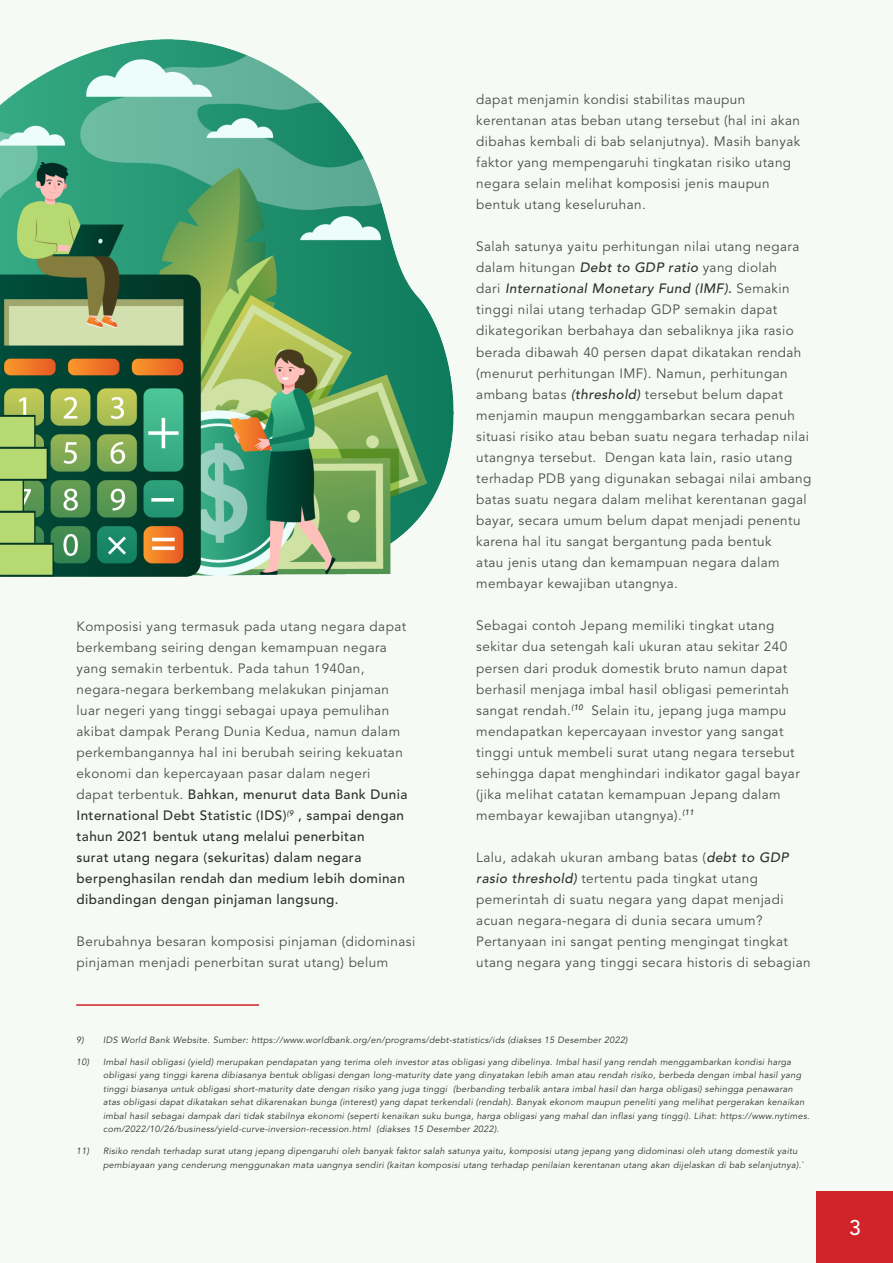
<style>
.page{position:relative;width:893px;height:1263px;background:#f5faf5}
.page>*{position:absolute;margin:0;border:0;box-sizing:border-box;transform-origin:0 0}
.t1{font:500 21px "Avenir LT Pro";color:#fff}
.t2{font:13.5px/21px "Avenir LT Pro";letter-spacing:.03em;color:#4b4c4d}
.t3{font:italic 9px/13.5px "Avenir LT Pro";letter-spacing:.03em;color:#312f30}
.s1{font-weight:500;color:#312f30}
.s2{font-weight:500;font-style:italic;color:#312f30}
</style>
<div class="page">
<div style="left:817px;top:1192px;width:76px;height:71px;background:#d1232a"></div>
<hr style="left:76px;top:1004px;width:183px;height:2px;background:#d1232a">
<img style="left:0;top:39px;width:454px;height:537px">
<p class="t2" style="left:77px;top:616px;width:332px">Komposisi yang termasuk pada utang negara dapat berkembang seiring dengan kemampuan negara yang semakin terbentuk. Pada tahun 1940an, negara-negara berkembang melakukan pinjaman luar negeri yang tinggi sebagai upaya pemulihan akibat dampak Perang Dunia Kedua, namun dalam perkembangannya hal ini berubah seiring kekuatan ekonomi dan kepercayaan pasar dalam negeri dapat terbentuk. <span class="s1">Bahkan, menurut data Bank Dunia International Debt Statistic (IDS)</span><sup>(9</sup> <span class="s1">, sampai dengan tahun 2021 bentuk utang melalui penerbitan<br>surat utang negara (sekuritas) dalam negara berpenghasilan rendah dan medium lebih dominan dibandingan dengan pinjaman langsung.</span></p>
<p class="t2" style="left:77px;top:931px;width:340px">Berubahnya besaran komposisi pinjaman (didominasi pinjaman menjadi penerbitan surat utang) belum</p>
<p class="t2" style="left:476px;top:89px;width:326px">dapat menjamin kondisi stabilitas maupun kerentanan atas beban utang tersebut (hal ini akan dibahas kembali di bab selanjutnya). Masih banyak faktor yang mempengaruhi tingkatan risiko utang negara selain melihat komposisi jenis maupun bentuk utang keseluruhan.</p>
<p class="t2" style="left:476px;top:236px;width:337px">Salah satunya yaitu perhitungan nilai utang negara dalam hitungan <span class="s2">Debt to GDP ratio</span> yang diolah<br>dari <span class="s2">International Monetary Fund (IMF).</span> Semakin tinggi nilai utang terhadap GDP semakin dapat dikategorikan berbahaya dan sebaliknya jika rasio berada dibawah 40 persen dapat dikatakan rendah (menurut perhitungan IMF). Namun, perhitungan ambang batas <span class="s2">(threshold)</span> tersebut belum dapat menjamin maupun menggambarkan secara penuh situasi risiko atau beban suatu negara terhadap nilai utangnya tersebut. Dengan kata lain, rasio utang terhadap PDB yang digunakan sebagai nilai ambang batas suatu negara dalam melihat kerentanan gagal bayar, secara umum belum dapat menjadi penentu karena hal itu sangat bergantung pada bentuk<br>atau jenis utang dan kemampuan negara dalam membayar kewajiban utangnya.</p>
<p class="t2" style="left:476px;top:615px;width:325px">Sebagai contoh Jepang memiliki tingkat utang sekitar dua setengah kali ukuran atau sekitar 240 persen dari produk domestik bruto namun dapat berhasil menjaga imbal hasil obligasi pemerintah sangat rendah.<sup>(10</sup> Selain itu, jepang juga mampu mendapatkan kepercayaan investor yang sangat tinggi untuk membeli surat utang negara tersebut sehingga dapat menghindari indikator gagal bayar (jika melihat catatan kemampuan Jepang dalam membayar kewajiban utangnya).<sup>(11</sup></p>
<p class="t2" style="left:476px;top:847px;width:336px">Lalu, adakah ukuran ambang batas (<span class="s2">debt to GDP rasio threshold)</span> tertentu pada tingkat utang pemerintah di suatu negara yang dapat menjadi acuan negara-negara di dunia secara umum?<br>Pertanyaan ini sangat penting mengingat tingkat utang negara yang tinggi secara historis di sebagian</p>
<p class="t3" style="left:76px;top:1033px;width:553px">9) IDS World Bank Website. Sumber: https://www.worldbank.org/en/programs/debt-statistics/ids (diakses 15 Desember 2022)</p>
<p class="t3" style="left:103px;top:1055px;width:708px;text-indent:-27px">10) Imbal hasil obligasi (yield) merupakan pendapatan yang terima oleh investor atas obligasi yang dibelinya. Imbal hasil yang rendah menggambarkan kondisi harga obligasi yang tinggi karena dibiasanya bentuk obligasi dengan long-maturity date yang dinyatakan lebih aman atau rendah risiko, berbeda dengan imbal hasil yang tinggi biasanya untuk obligasi short-maturity date dengan risiko yang juga tinggi (berbanding terbalik antara imbal hasil dan harga obligasi) sehingga penawaran atas obligasi dapat dikatakan sehat dikarenakan bunga (interest) yang dapat terkendali (rendah). Banyak ekonom maupun peneliti yang melihat pergerakan kenaikan imbal hasil sebagai dampak dari tidak stabilnya ekonomi (seperti kenaikan suku bunga, harga obligasi yang mahal dan inflasi yang tinggi). Lihat: https://www.nytimes. com/2022/10/26/business/yield-curve-inversion-recession.html (diakses 15 Desember 2022).</p>
<p class="t3" style="left:103px;top:1144px;width:702px;text-indent:-27px">11) Risiko rendah terhadap surat utang jepang dipengaruhi oleh banyak faktor salah satunya yaitu, komposisi utang jepang yang didominasi oleh utang domestik yaitu pembiayaan yang cenderung menggunakan mata uangnya sendiri (kaitan komposisi utang terhadap penilaian kerentanan utang akan dijelaskan di bab selanjutnya).`</p>
<h1 class="t1" style="left:849px;top:1216px;width:13px">3</h1>
</div>
